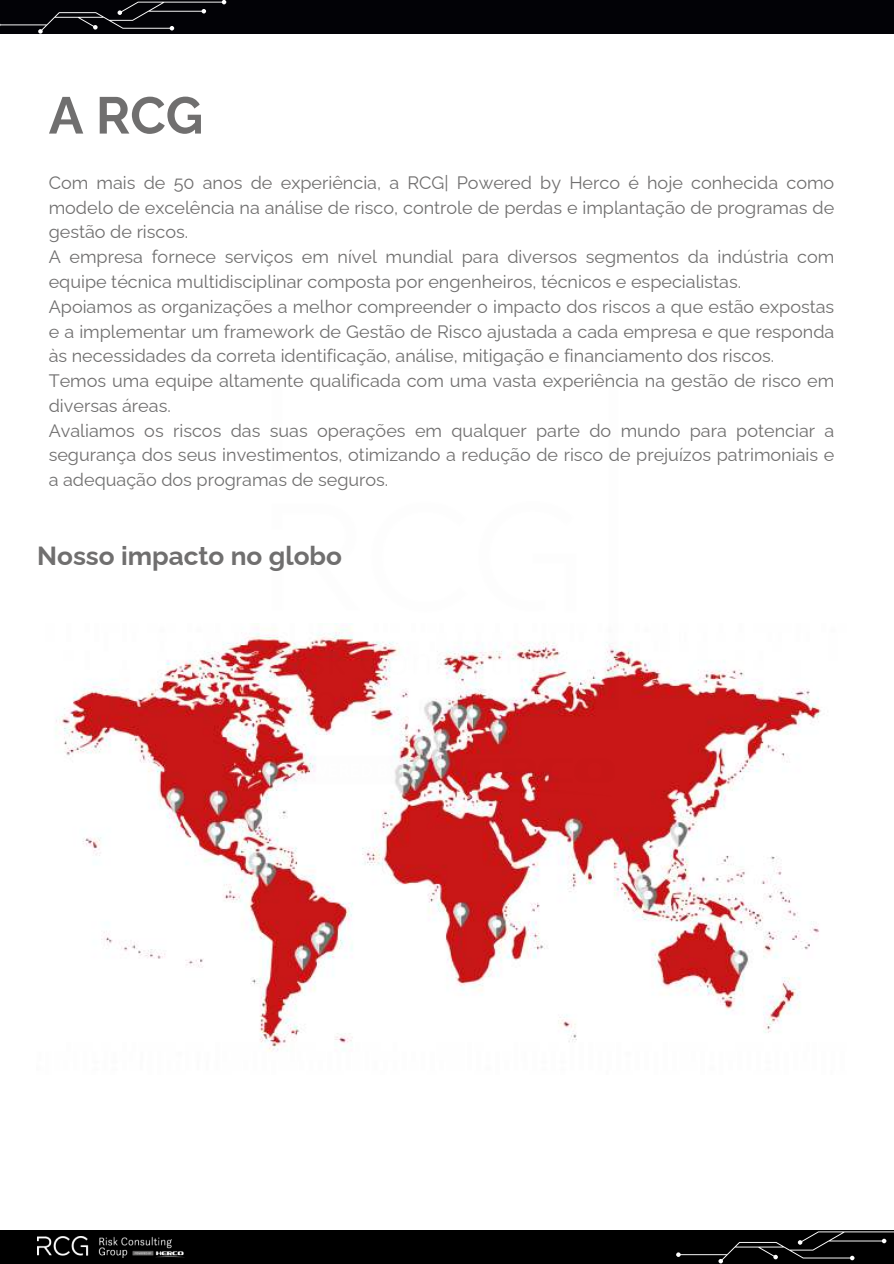
<style>
.page{position:relative;width:894px;height:1264px;background:#fff}
.page>*{position:absolute;margin:0;border:0;box-sizing:border-box;transform-origin:0 0}
.t1{font:700 51.6px "Raleway";color:#706f6f}
.t2{font:700 26.25px "Raleway";color:#706f6f}
.t3{font:18px/24.8px "Raleway";color:#706f6f}
</style>
<div class="page">
<div style="left:0;top:0;width:893px;height:34px;background:#020206"></div>
<div style="left:0;top:1229px;width:893px;height:34px;background:#000"></div>
<svg style="left:0;top:0;width:226px;height:34px"></svg>
<svg style="left:676px;top:1229px;width:217px;height:34px"></svg>
<img style="left:37px;top:1236px;width:147px;height:21px">
<img style="left:55px;top:633px;width:766px;height:419px">
<img style="left:270px;top:623px;width:353px;height:176px">
<h1 class="t1" style="left:49px;top:74px;width:156px">A RCG</h1>
<p class="t3" style="left:49px;top:168px;width:786px">Com mais de 50 anos de experiência, a RCG| Powered by Herco é hoje conhecida como modelo de excelência na análise de risco, controle de perdas e implantação de programas de gestão de riscos.<br>A empresa fornece serviços em nível mundial para diversos segmentos da indústria com equipe técnica multidisciplinar composta por engenheiros, técnicos e especialistas.<br>Apoiamos as organizações a melhor compreender o impacto dos riscos a que estão expostas e a implementar um framework de Gestão de Risco ajustada a cada empresa e que responda às necessidades da correta identificação, análise, mitigação e financiamento dos riscos.<br>Temos uma equipe altamente qualificada com uma vasta experiência na gestão de risco em diversas áreas.<br>Avaliamos os riscos das suas operações em qualquer parte do mundo para potenciar a segurança dos seus investimentos, otimizando a redução de risco de prejuízos patrimoniais e a adequação dos programas de seguros.</p>
<h2 class="t2" style="left:37px;top:534px;width:306px">Nosso impacto no globo</h2>
</div>
